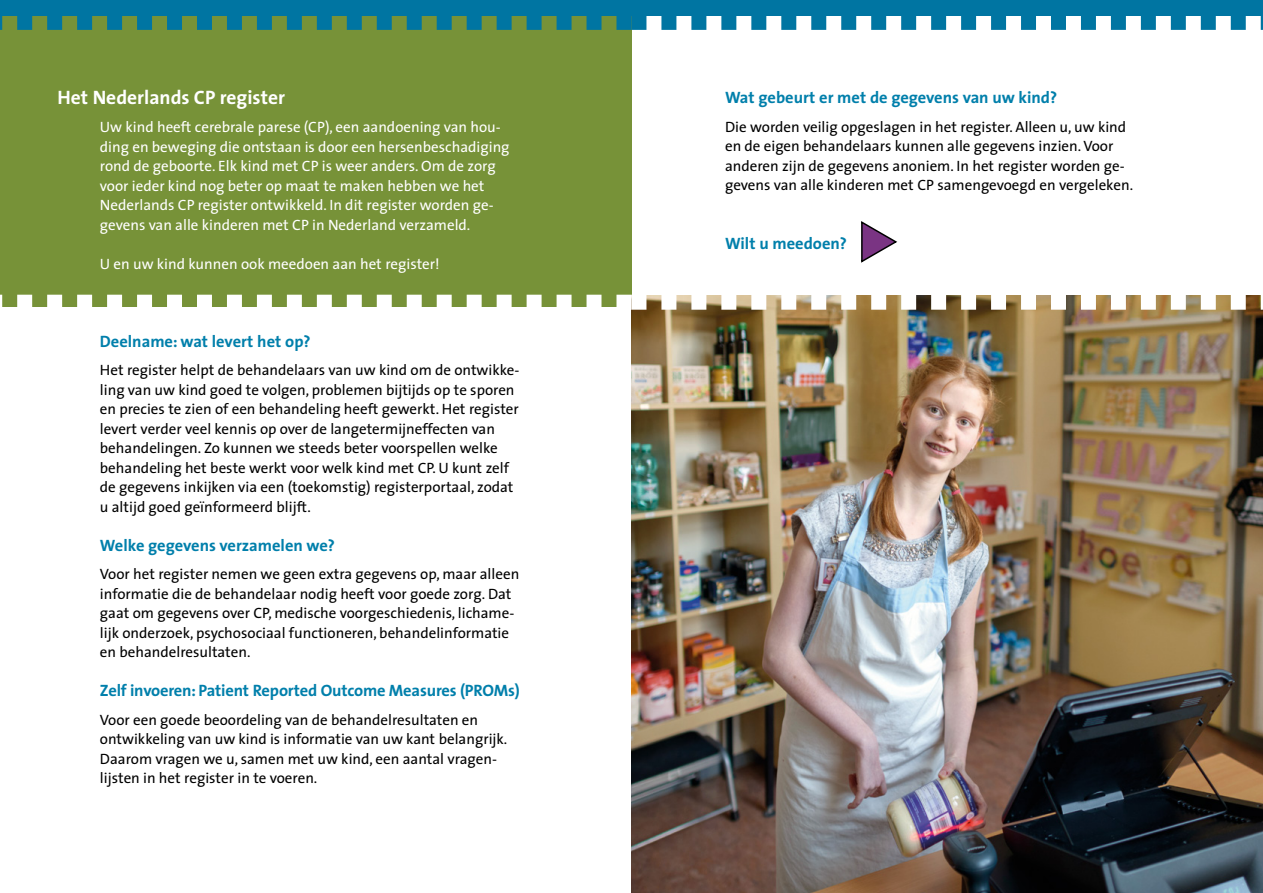
<style>
.page{position:relative;width:1263px;height:893px;background:#fff}
.page>*{position:absolute;margin:0;border:0;box-sizing:border-box;transform-origin:0 0}
.t1{font:700 19.5px "The Sans";color:#fff}
.t2{font:700 16.5px "The Sans";letter-spacing:-.005em;color:#007fab}
.t3{font:15px/19.5px "The Sans";color:#000}
.t4{font:15px/19.5px "The Sans";color:#fff}
</style>
<div class="page">
<div style="left:0;top:0;width:631px;height:306px;background:#779238"></div>
<img style="left:631px;top:310px;width:632px;height:583px">
<div style="left:0;top:0;width:634px;height:16px;background:#0075a2"></div>
<svg style="left:0;top:295px;width:1263px;height:15px"></svg>
<svg style="left:0;top:16px;width:1263px;height:14px"></svg>
<div style="left:631px;top:0;width:632px;height:16px;background:#0075a2"></div>
<svg style="left:861px;top:221px;width:37px;height:42px"></svg>
<h1 class="t1" style="left:57px;top:81px;width:229px">Het Nederlands CP register</h1>
<p class="t2" style="left:725px;top:84px;width:334px">Wat gebeurt er met de gegevens van uw kind?</p>
<p class="t3" style="left:725px;top:117px;width:410px">Die worden veilig opgeslagen in het register. Alleen u, uw kind en de eigen behandelaars kunnen alle gegevens inzien. Voor anderen zijn de gegevens anoniem. In het register worden ge&shy;gevens van alle kinderen met CP samengevoegd en vergeleken.</p>
<p class="t4" style="left:100px;top:117px;width:411px">Uw kind heeft cerebrale parese (CP), een aandoening van hou&shy;ding en beweging die ontstaan is door een hersenbeschadiging rond de geboorte. Elk kind met CP is weer anders. Om de zorg voor ieder kind nog beter op maat te maken hebben we het Nederlands CP register ontwikkeld. In dit register worden ge&shy;gevens van alle kinderen met CP in Nederland verzameld.</p>
<p class="t4" style="left:100px;top:253px;width:341px">U en uw kind kunnen ook meedoen aan het register!</p>
<p class="t2" style="left:725px;top:229px;width:123px">Wilt u meedoen?</p>
<p class="t2" style="left:100px;top:327px;width:212px">Deelname: wat levert het op?</p>
<p class="t3" style="left:100px;top:360px;width:421px">Het register helpt de behandelaars van uw kind om de ontwikke&shy;ling van uw kind goed te volgen, problemen bijtijds op te sporen en precies te zien of een behandeling heeft gewerkt. Het register levert verder veel kennis op over de langetermijneffecten van behandelingen. Zo kunnen we steeds beter voorspellen welke behandeling het beste werkt voor welk kind met CP. U kunt zelf de gegevens inkijken via een (toekomstig) registerportaal, zodat u altijd goed geïnformeerd blijft.</p>
<p class="t2" style="left:100px;top:531px;width:237px">Welke gegevens verzamelen we?</p>
<p class="t3" style="left:100px;top:564px;width:421px">Voor het register nemen we geen extra gegevens op, maar alleen informatie die de behandelaar nodig heeft voor goede zorg. Dat gaat om gegevens over CP, medische voorgeschiedenis, lichame&shy;lijk onderzoek, psychosociaal functioneren, behandelinformatie en behandelresultaten.</p>
<p class="t2" style="left:100px;top:677px;width:421px">Zelf invoeren: Patient Reported Outcome Measures (PROMs)</p>
<p class="t3" style="left:100px;top:709px;width:409px">Voor een goede beoordeling van de behandelresultaten en ontwikkeling van uw kind is informatie van uw kant belangrijk.<br>Daarom vragen we u, samen met uw kind, een aantal vragen&shy;lijsten in het register in te voeren.</p>
</div>
